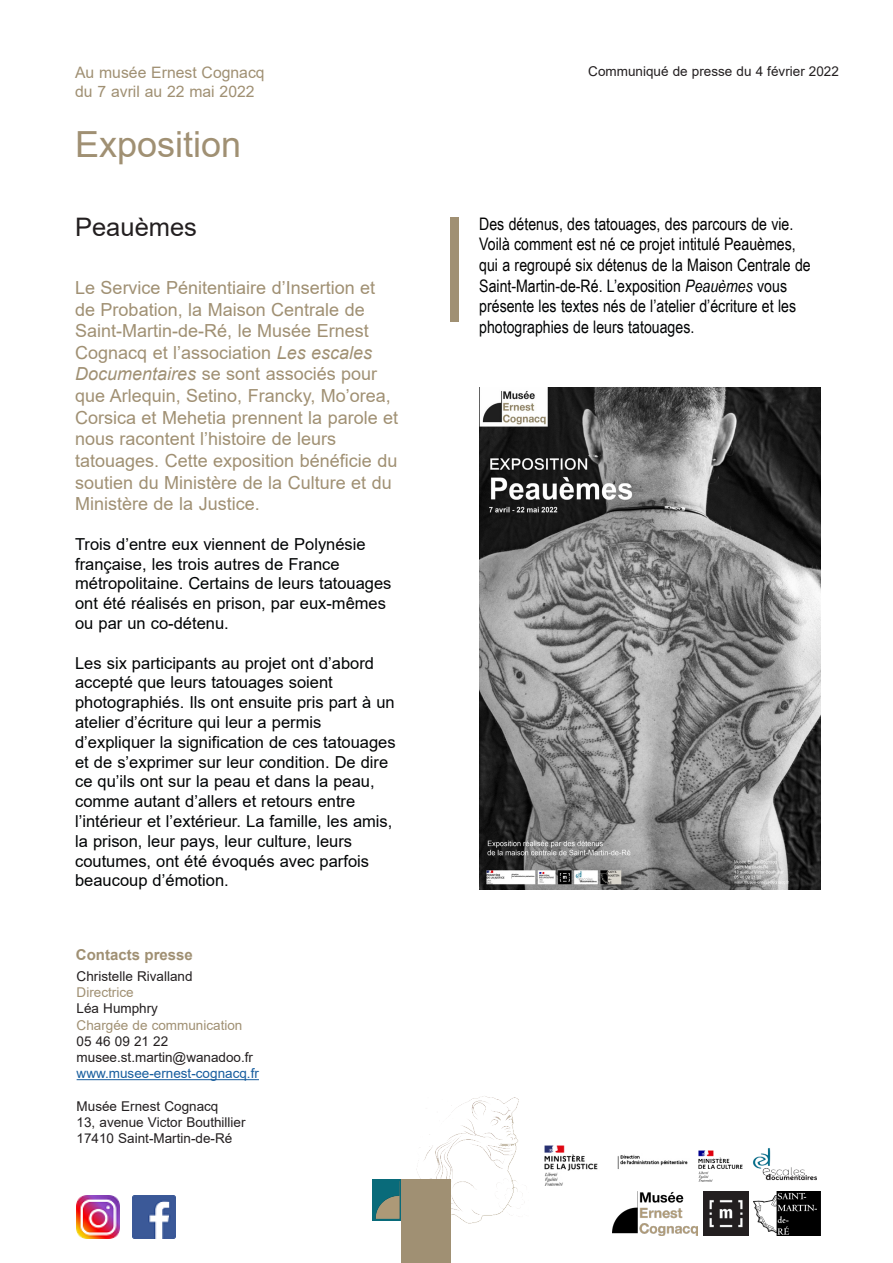
<style>
.page{position:relative;width:893px;height:1263px;background:#fff}
.page>*{position:absolute;margin:0;border:0;box-sizing:border-box;transform-origin:0 0}
.t1{font:36px "Arial";color:#a09073}
.t2{font:25.5px "Arial";color:#231f20}
.t3{font:18px/21.6px "Arial";color:#a09073}
.t4{font:17.25px/20.7px "Arial Narrow";color:#000304}
.t5{font:17.25px/20.7px "Arial Narrow";color:#000001}
.t6{font:16.5px/19.8px "Arial";color:#000304}
.t7{font:15.75px "Arial";color:#a09073}
.t8{font:700 15px "Arial";color:#a09073}
.t9{font:13.5px "Arial";color:#231f20}
.t10{font:13.5px "Arial";color:#a09073}
.t11{font:13.5px "Arial";color:#175d9e}
.s1{font-style:italic}
.s2{color:#000001}
</style>
<div class="page">
<img style="left:416px;top:1096px;width:109px;height:128px">
<div style="left:372px;top:1179px;width:54px;height:42px;background:#096b7a"></div>
<div style="left:401px;top:1179px;width:50px;height:84px;background:#a09073"></div>
<img style="left:133px;top:1195px;width:43px;height:43px">
<img style="left:77px;top:1195px;width:42px;height:43px">
<div style="left:450px;top:217px;width:9px;height:104px;background:#a09073"></div>
<img style="left:479px;top:388px;width:342px;height:502px">
<hr style="left:77px;top:1079px;width:182px;height:1px;background:#175d9e">
<img style="left:613px;top:1192px;width:84px;height:43px">
<img style="left:753px;top:1192px;width:68px;height:43px">
<img style="left:375px;top:1181px;width:25px;height:38px">
<img style="left:698px;top:1148px;width:119px;height:34px">
<img style="left:544px;top:1145px;width:144px;height:40px">
<img style="left:703px;top:1192px;width:45px;height:43px">
<p class="t7" style="left:75px;top:61px;width:191px">Au musée Ernest Cognacq</p>
<p class="t7" style="left:75px;top:80px;width:181px">du 7 avril au 22 mai 2022</p>
<p class="t1" style="left:75px;top:119px;width:168px">Exposition</p>
<p class="t2" style="left:75px;top:209px;width:123px">Peauèmes</p>
<p class="t3" style="left:75px;top:277px;width:325px">Le Service Pénitentiaire d’Insertion et de Probation, la Maison Centrale de Saint-Martin-de-Ré, le Musée Ernest Cognacq et l’association <span class="s1">Les escales Documentaires</span> se sont associés pour que Arlequin, Setino, Francky, Mo’orea, Corsica et Mehetia prennent la parole et nous racontent l’histoire de leurs tatouages. Cette exposition bénéficie du soutien du Ministère de la Culture et du Ministère de la Justice.</p>
<p class="t6" style="left:75px;top:534px;width:318px">Trois d’entre eux viennent de Polynésie française, les trois autres de France métropolitaine. Certains de leurs tatouages ont été réalisés en prison, par eux-mêmes ou par un co-détenu.</p>
<p class="t6" style="left:75px;top:653px;width:322px">Les six participants au projet ont d’abord accepté que leurs tatouages soient photographiés. Ils ont ensuite pris part à un atelier d’écriture qui leur a permis d’expliquer la signification de ces tatouages et de s’exprimer sur leur condition. De dire ce qu’ils ont sur la peau et dans la peau, comme autant d’allers et retours entre l’intérieur et l’extérieur. La famille, les amis, la prison, leur pays, leur culture, leurs coutumes, ont été évoqués avec parfois beaucoup d’émotion.</p>
<p class="t8" style="left:76px;top:944px;width:119px">Contacts presse</p>
<p class="t9" style="left:77px;top:967px;width:117px">Christelle Rivalland</p>
<p class="t10" style="left:77px;top:983px;width:58px">Directrice</p>
<p class="t9" style="left:77px;top:999px;width:83px">Léa Humphry</p>
<p class="t10" style="left:77px;top:1015px;width:167px">Chargée de communication</p>
<p class="t9" style="left:77px;top:1032px;width:93px">05 46 09 21 22</p>
<p class="t9" style="left:77px;top:1048px;width:178px">musee.st.martin@wanadoo.fr</p>
<p class="t11" style="left:77px;top:1064px;width:184px">www.musee-ernest-cognacq.fr</p>
<p class="t9" style="left:77px;top:1096px;width:143px">Musée Ernest Cognacq</p>
<p class="t9" style="left:77px;top:1113px;width:170px">13, avenue Victor Bouthillier</p>
<p class="t9" style="left:77px;top:1129px;width:157px">17410 Saint-Martin-de-Ré</p>
<p class="t9" style="left:588px;top:62px;width:252px">Communiqué de presse du 4 février 2022</p>
<p class="t5" style="left:479px;top:213px;width:318px">Des détenus, des tatouages, des parcours de vie.<br>Voilà comment est né ce projet intitulé Peauèmes,</p>
<p class="t4" style="left:479px;top:254px;width:333px"><span class="s2">qui a regroupé six détenus de la Maison Centrale de Saint-Martin-de-Ré.</span> L’exposition <span class="s1">Peauèmes</span> vous présente les textes nés de l’atelier d’écriture et les photographies de leurs tatouages.</p>
</div>
